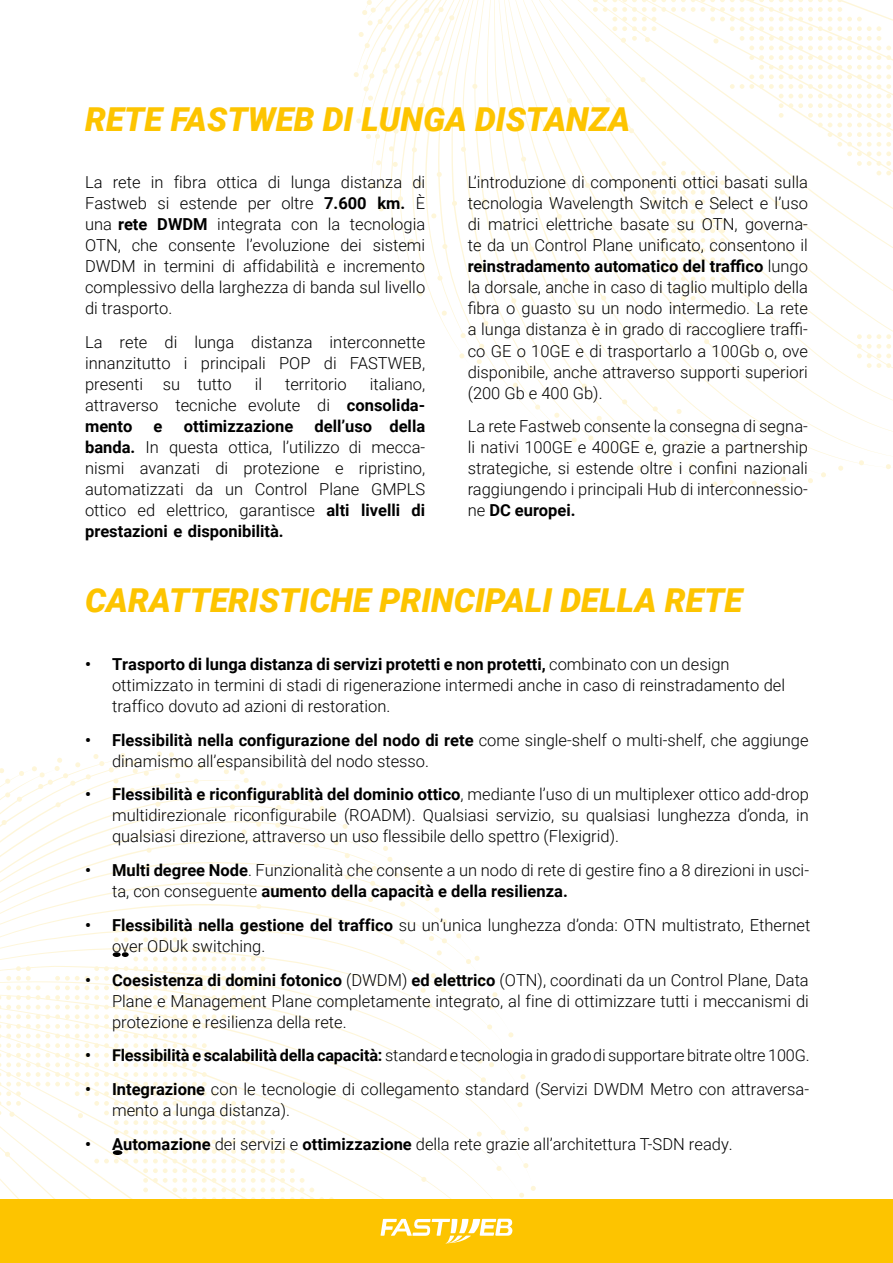
<style>
.page{position:relative;width:893px;height:1263px;background:#fff}
.page>*{position:absolute;margin:0;border:0;box-sizing:border-box;transform-origin:0 0}
.t1{font:italic 900 33px "Roboto";color:#fdc400}
.t2{font:300 16.5px/21px "Roboto";color:#000;text-align:justify}
.t3{font:700 16.5px "Roboto";color:#000}
.t4{font:300 16.35px "Roboto";letter-spacing:-.01em;color:#000}
.s1{font-weight:700}
.s2{font-weight:700;font-size:16.5px}
</style>
<div class="page">
<svg style="left:886px;top:464px;width:5px;height:5px"></svg>
<svg style="left:859px;top:460px;width:5px;height:5px"></svg>
<svg style="left:838px;top:466px;width:5px;height:5px"></svg>
<svg style="left:821px;top:472px;width:5px;height:5px"></svg>
<svg style="left:774px;top:477px;width:12px;height:11px"></svg>
<svg style="left:752px;top:481px;width:5px;height:5px"></svg>
<svg style="left:723px;top:470px;width:11px;height:15px"></svg>
<svg style="left:712px;top:482px;width:5px;height:5px"></svg>
<svg style="left:659px;top:461px;width:14px;height:15px"></svg>
<svg style="left:637px;top:465px;width:5px;height:5px"></svg>
<svg style="left:618px;top:443px;width:5px;height:5px"></svg>
<svg style="left:605px;top:448px;width:5px;height:5px"></svg>
<svg style="left:588px;top:435px;width:5px;height:5px"></svg>
<svg style="left:572px;top:437px;width:5px;height:5px"></svg>
<svg style="left:742px;top:445px;width:5px;height:5px"></svg>
<svg style="left:647px;top:436px;width:5px;height:5px"></svg>
<svg style="left:683px;top:441px;width:5px;height:5px"></svg>
<svg style="left:689px;top:463px;width:5px;height:5px"></svg>
<svg style="left:808px;top:478px;width:5px;height:5px"></svg>
<svg style="left:354px;top:0;width:539px;height:427px"></svg>
<div style="left:0;top:1199px;width:893px;height:64px;background:#fdc400"></div>
<svg style="left:0;top:751px;width:536px;height:493px"></svg>
<div style="left:113px;top:1150px;width:9px;height:5px;background:#000;border-radius:50%"></div>
<p class="t1" style="left:85px;top:96px;width:547px">RETE FASTWEB DI LUNGA DISTANZA</p>
<p class="t2" style="left:85px;top:171px;width:342px">La rete in fibra ottica di lunga distanza di Fastweb si estende per oltre <span class="s1">7.600 km.</span> È una <span class="s1">rete DWDM</span> integrata con la tecnologia OTN, che consente l’evoluzione dei sistemi DWDM in termini di affidabilità e incremento complessivo della larghezza di banda sul livello di trasporto.</p>
<p class="t2" style="left:85px;top:331px;width:342px">La rete di lunga distanza interconnette innanzitutto i principali POP di FASTWEB, presenti su tutto</p>
<p class="t2" style="left:85px;top:373px;width:342px;text-indent:285px">italiano, attraverso tecniche evolute di <span class="s1">consolida&shy;mento</span></p>
<p class="t2" style="left:255px;top:373px;width:9px">il</p>
<p class="t2" style="left:285px;top:373px;width:63px">territorio</p>
<p class="t2" style="left:85px;top:415px;width:342px;text-indent:229px"><span class="s1">dell’uso della banda.</span> In questa ottica, l’utilizzo di mecca&shy;nismi avanzati di protezione e ripristino, automatizzati da un Control Plane GMPLS ottico ed elettrico, garantisce <span class="s1">alti livelli di prestazioni e disponibilità.</span></p>
<p class="t3" style="left:154px;top:415px;width:10px">e</p>
<p class="t3" style="left:184px;top:415px;width:111px">ottimizzazione</p>
<p class="t2" style="left:468px;top:171px;width:342px">L’introduzione di componenti ottici basati sulla tecnologia Wavelength Switch e Select e l’uso di matrici elettriche basate su OTN, governa&shy;te da un Control Plane unificato, consentono il <span class="s1">reinstradamento automatico del traffico</span> lungo la dorsale, anche in caso di taglio multiplo della fibra o guasto su un nodo intermedio. La rete a lunga distanza è in grado di raccogliere traffi&shy;co GE o 10GE e di trasportarlo a 100Gb o, ove disponibile, anche attraverso supporti superiori (200 Gb e 400 Gb).</p>
<p class="t2" style="left:468px;top:415px;width:342px">La rete Fastweb consente la consegna di segna&shy;li nativi 100GE e 400GE e, grazie a partnership strategiche, si estende oltre i confini nazionali raggiungendo i principali Hub di interconnessio&shy;ne <span class="s1">DC europei.</span></p>
<p class="t1" style="left:85px;top:577px;width:659px">CARATTERISTICHE PRINCIPALI DELLA RETE</p>
<p class="t2" style="left:112px;top:653px;width:675px;text-align:left;text-indent:-27px"><span class="s1">• Trasporto di lunga distanza di servizi protetti e non protetti,</span> combinato con un design ottimizzato in termini di stadi di rigenerazione intermedi anche in caso di reinstradamento del traffico dovuto ad azioni di restoration.</p>
<p class="t2" style="left:112px;top:728px;width:698px;text-indent:-27px"><span class="s1">• Flessibilità nella configurazione del nodo di rete</span> come single-shelf o multi-shelf, che aggiunge dinamismo all’espansibilità del nodo stesso.</p>
<p class="t2" style="left:112px;top:783px;width:698px;text-indent:-27px"><span class="s1">• Flessibilità e riconfigurablità del dominio ottico</span>, mediante l’uso di un multiplexer ottico add-drop multidirezionale riconfigurabile (ROADM). Qualsiasi servizio, su qualsiasi lunghezza d’onda, in qualsiasi direzione, attraverso un uso flessibile dello spettro (Flexigrid).</p>
<p class="t2" style="left:112px;top:859px;width:698px;text-indent:-27px"><span class="s1">• Multi degree Node</span>. Funzionalità che consente a un nodo di rete di gestire fino a 8 direzioni in usci&shy;ta, con conseguente <span class="s1">aumento della capacità e della resilienza.</span></p>
<p class="t2" style="left:112px;top:914px;width:700px;text-indent:-27px"><span class="s1">• Flessibilità nella gestione del traffico</span> su un’unica lunghezza d’onda: OTN multistrato, Ethernet over ODUk switching.</p>
<p class="t2" style="left:112px;top:968px;width:698px;text-indent:-27px"><span class="s1">• Coesistenza di domini fotonico</span> (DWDM) <span class="s1">ed elettrico</span> (OTN), coordinati da un Control Plane, Data Plane e Management Plane completamente integrato, al fine di ottimizzare tutti i meccanismi di protezione e resilienza della rete.</p>
<p class="t4" style="left:85px;top:1044px;width:726px"><span class="s2">•</span> <span class="s1">Flessibilità e scalabilità della capacità:</span> standarde tecnologia in gradodi supportare bitrate oltre 100G.</p>
<p class="t2" style="left:112px;top:1078px;width:698px;text-indent:-27px"><span class="s1">• Integrazione</span> con le tecnologie di collegamento standard (Servizi DWDM Metro con attraversa&shy;mento a lunga distanza).</p>
<p class="t2" style="left:85px;top:1133px;width:649px"><span class="s1">• Automazione</span> dei servizi e <span class="s1">ottimizzazione</span> della rete grazie all’architettura T-SDN ready.</p>
</div>
